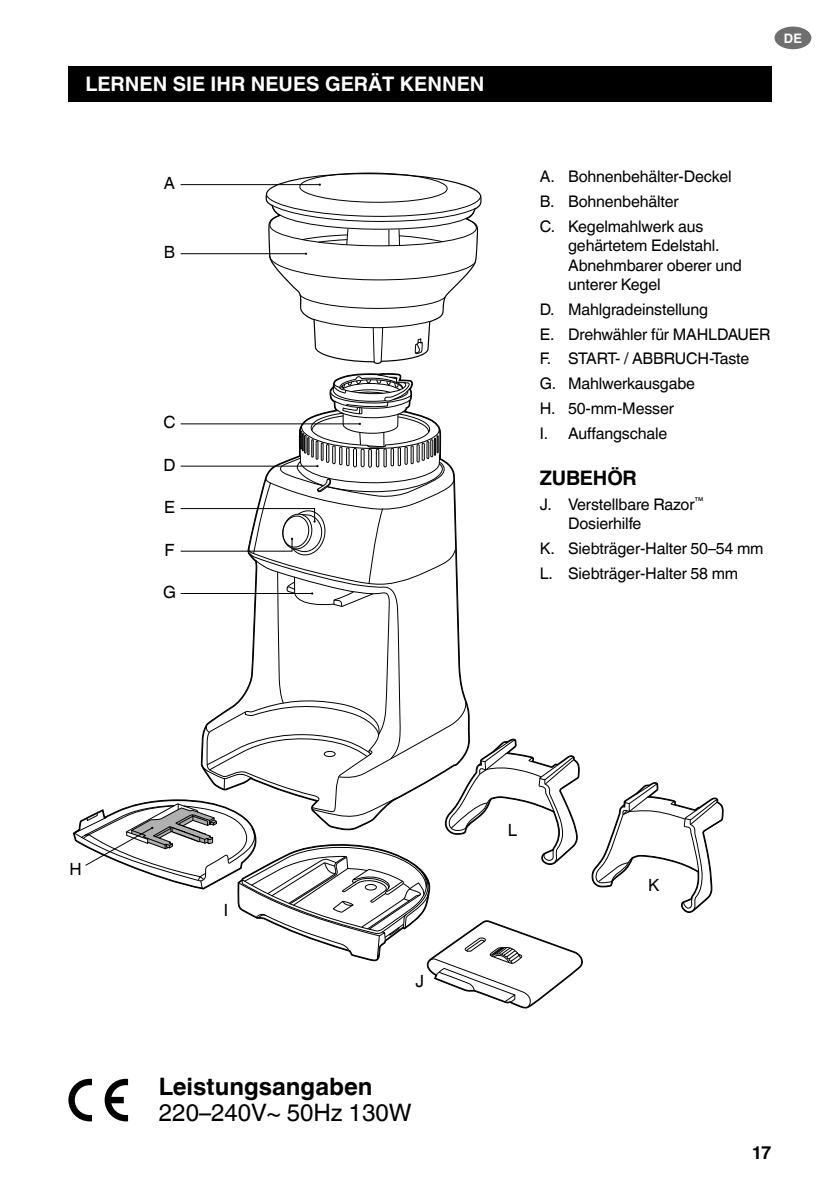
<style>
.page{position:relative;width:839px;height:1192px;background:#fff}
.page>*{position:absolute;margin:0;border:0;box-sizing:border-box;transform-origin:0 0}
.t1{font:24px "Helvetica World";color:#000}
.t2{font:700 24px "Helvetica World";color:#000}
.t3{font:700 20px "Helvetica World";color:#fff}
.t4{font:700 20px "Helvetica World";letter-spacing:-.01em;color:#000}
.t5{font:700 18px "Helvetica World";color:#000}
.t6{font:16.8px "Helvetica World";color:#000}
.t7{font:16px/24.8px "Helvetica World";letter-spacing:-.01em;color:#000}
.t8{font:700 13px "Helvetica World";color:#fff}
</style>
<div class="page">
<div style="left:774px;top:27px;width:37px;height:22px;background:#6f6f6f;border-radius:50%"></div>
<div style="left:68px;top:66px;width:703px;height:36px;background:#000"></div>
<svg style="left:264px;top:185px;width:218px;height:133px"></svg>
<svg style="left:591px;top:782px;width:132px;height:130px"></svg>
<hr style="left:181px;top:184px;width:139px;height:1px;background:#000">
<svg style="left:266px;top:172px;width:215px;height:74px"></svg>
<hr style="left:181px;top:253px;width:125px;height:1px;background:#000">
<svg style="left:269px;top:252px;width:207px;height:28px"></svg>
<svg style="left:73px;top:318px;width:510px;height:691px"></svg>
<svg style="left:105px;top:1078px;width:23px;height:43px"></svg>
<svg style="left:68px;top:1078px;width:24px;height:43px"></svg>
<p class="t3" style="left:85px;top:73px;width:400px">LERNEN SIE IHR NEUES GERÄT KENNEN</p>
<p class="t8" style="left:783px;top:30px;width:20px">DE</p>
<p class="t6" style="left:164px;top:173px;width:13px">A</p>
<p class="t7" style="left:540px;top:164px;width:193px">A. Bohnenbehälter-Deckel<br>B. Bohnenbehälter<br>C. Kegelmahlwerk aus</p>
<p class="t7" style="left:568px;top:236px;width:175px;line-height:19.2px">gehärtetem Edelstahl.<br>Abnehmbarer oberer und unterer Kegel</p>
<p class="t7" style="left:540px;top:297px;width:232px">D. Mahlgradeinstellung<br>E. Drehwähler für MAHLDAUER<br>F. START- / ABBRUCH-Taste<br>G. Mahlwerkausgabe<br>H. 50-mm-Messer<br>I. Auffangschale</p>
<p class="t4" style="left:540px;top:466px;width:98px">ZUBEHÖR</p>
<p class="t7" style="left:568px;top:494px;width:137px;line-height:19.2px;text-indent:-28px">J. Verstellbare Razor<sup>™<br></sup>Dosierhilfe</p>
<p class="t7" style="left:540px;top:536px;width:225px">K. Siebträger-Halter 50–54 mm<br>L. Siebträger-Halter 58 mm</p>
<p class="t6" style="left:164px;top:242px;width:13px">B</p>
<p class="t6" style="left:163px;top:412px;width:14px">C</p>
<p class="t6" style="left:163px;top:455px;width:14px">D</p>
<p class="t6" style="left:164px;top:497px;width:12px">E</p>
<p class="t6" style="left:164px;top:540px;width:12px">F</p>
<p class="t6" style="left:163px;top:582px;width:14px">G</p>
<p class="t6" style="left:70px;top:858px;width:14px">H</p>
<p class="t6" style="left:224px;top:900px;width:6px">I</p>
<p class="t6" style="left:415px;top:971px;width:10px">J</p>
<h1 class="t2" style="left:159px;top:1072px;width:213px">Leistungsangaben</h1>
<h1 class="t1" style="left:159px;top:1098px;width:254px">220–240V~ 50Hz 130W</h1>
<p class="t6" style="left:508px;top:820px;width:11px">L</p>
<p class="t6" style="left:648px;top:875px;width:13px">K</p>
<p class="t5" style="left:752px;top:1142px;width:21px">17</p>
</div>
